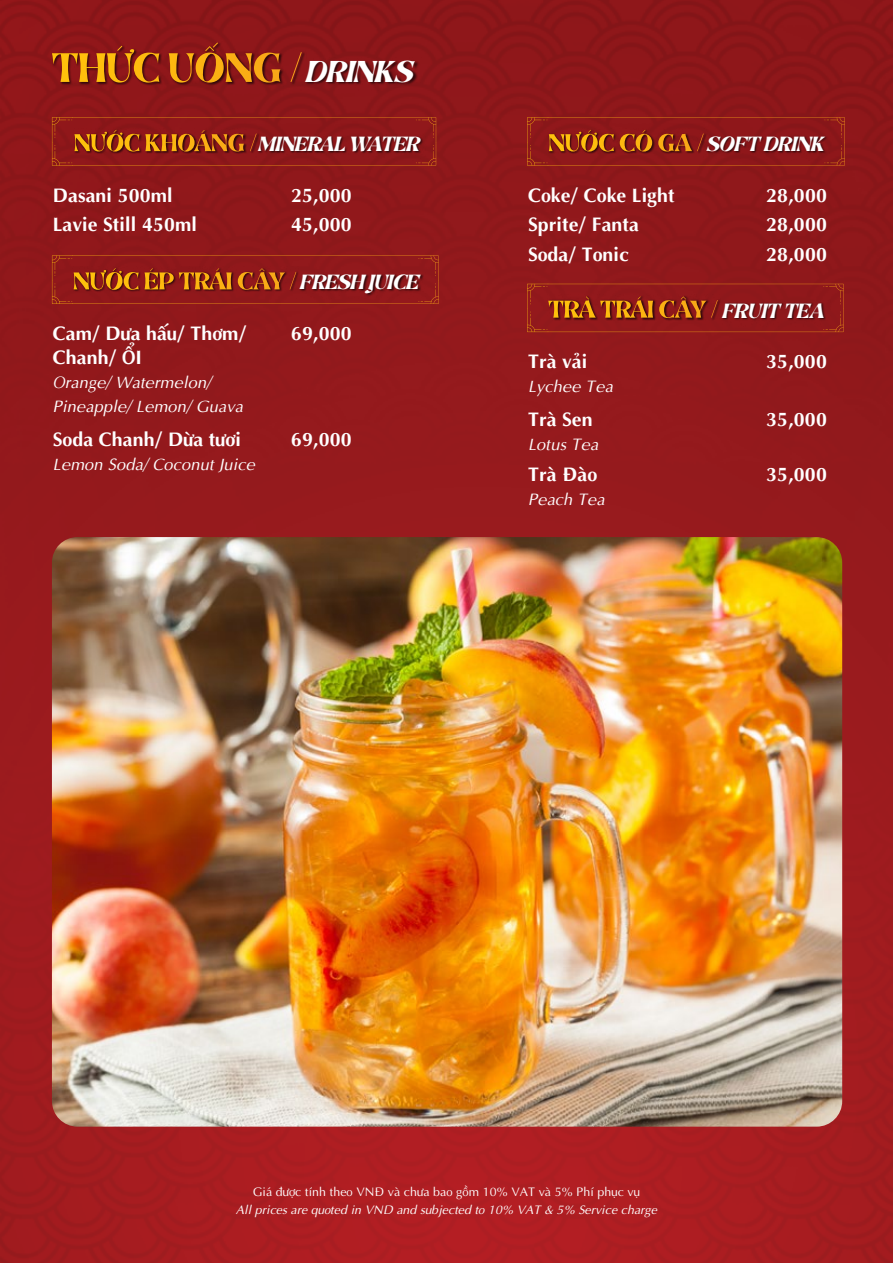
<style>
.page{position:relative;width:893px;height:1263px;background:#fff}
.page>*{position:absolute;margin:0;border:0;box-sizing:border-box;transform-origin:0 0}
.t1{font:italic 24.15px "DFVN Brasika Display Regular";color:#fff}
.t2{font:19.5px/24px "SVN Aptimabold";color:#fff}
.t3{font:italic 16.5px/24px "SVN Aptima";color:#fff}
.t4{font:italic 16.5px "DFVN Brasika Display Regular";color:#fff}
.t5{font:italic 12.45px "UTM Aptima";color:#fff}
.t6{font:12.45px "UTM Aptima";color:#fff}
</style>
<div class="page">
<img style="left:0;top:0;width:893px;height:1263px">
<img style="left:52px;top:537px;width:790px;height:590px">
<svg style="left:52px;top:117px;width:384px;height:49px;background:#962818"></svg>
<img style="left:255px;top:134px;width:171px;height:27px">
<svg style="left:527px;top:117px;width:318px;height:49px;background:#942618"></svg>
<img style="left:703px;top:134px;width:128px;height:27px">
<svg style="left:52px;top:256px;width:387px;height:48px;background:#972918"></svg>
<img style="left:296px;top:273px;width:129px;height:27px">
<svg style="left:527px;top:284px;width:316px;height:48px;background:#962719"></svg>
<img style="left:719px;top:301px;width:112px;height:27px">
<img style="left:51px;top:40px;width:256px;height:47px">
<svg style="left:52px;top:46px;width:107px;height:37px;background:#a64913"></svg>
<svg style="left:169px;top:42px;width:111px;height:41px;background:#a34215"></svg>
<svg style="left:290px;top:52px;width:12px;height:30px"></svg>
<img style="left:301px;top:57px;width:121px;height:40px">
<p class="t1" style="left:304px;top:52px;width:118px">DRINKS</p>
<p class="t4" style="left:258px;top:131px;width:163px">MINERALWATER</p>
<p class="t2" style="left:53px;top:181px;width:122px">Dasani 500ml</p>
<p class="t2" style="left:291px;top:181px;width:62px">25,000</p>
<p class="t2" style="left:53px;top:211px;width:146px">Lavie Still 450ml</p>
<p class="t2" style="left:291px;top:211px;width:62px">45,000</p>
<p class="t2" style="left:53px;top:320px;width:195px">Cam/ Dưa hấu/ Thơm/<br>Chanh/ ỔI</p>
<p class="t3" style="left:53px;top:369px;width:192px">Orange/ Watermelon/<br>Pineapple/ Lemon/ Guava</p>
<p class="t2" style="left:53px;top:426px;width:190px">Soda Chanh/ Dừa tươi</p>
<p class="t3" style="left:53px;top:451px;width:204px">Lemon Soda/ Coconut Juice</p>
<p class="t4" style="left:299px;top:269px;width:127px">FRESH JUICE</p>
<p class="t2" style="left:291px;top:320px;width:62px">69,000</p>
<p class="t2" style="left:291px;top:426px;width:62px">69,000</p>
<p class="t4" style="left:706px;top:131px;width:125px">SOFT DRINK</p>
<p class="t2" style="left:528px;top:181px;width:148px">Coke/ Coke Light</p>
<p class="t2" style="left:766px;top:181px;width:62px">28,000</p>
<p class="t2" style="left:528px;top:211px;width:113px">Sprite/ Fanta</p>
<p class="t2" style="left:766px;top:211px;width:62px">28,000</p>
<p class="t2" style="left:528px;top:241px;width:103px">Soda/ Tonic</p>
<p class="t2" style="left:766px;top:241px;width:62px">28,000</p>
<p class="t4" style="left:722px;top:297px;width:109px">FRUIT TEA</p>
<p class="t2" style="left:528px;top:348px;width:61px">Trà vải</p>
<p class="t3" style="left:528px;top:373px;width:87px">Lychee Tea</p>
<p class="t2" style="left:766px;top:348px;width:62px">35,000</p>
<p class="t2" style="left:528px;top:406px;width:66px">Trà Sen</p>
<p class="t3" style="left:528px;top:431px;width:72px">Lotus Tea</p>
<p class="t2" style="left:766px;top:406px;width:62px">35,000</p>
<p class="t2" style="left:528px;top:461px;width:71px">Trà Đào</p>
<p class="t3" style="left:528px;top:486px;width:78px">Peach Tea</p>
<p class="t2" style="left:766px;top:461px;width:62px">35,000</p>
<p class="t6" style="left:253px;top:1183px;width:389px">Giá được tính theo VNĐ và chưa bao gồm 10% VAT và 5% Phí phục vụ</p>
<p class="t5" style="left:236px;top:1200px;width:423px">All prices are quoted in VND and subjected to 10% VAT &amp; 5% Service charge</p>
</div>
